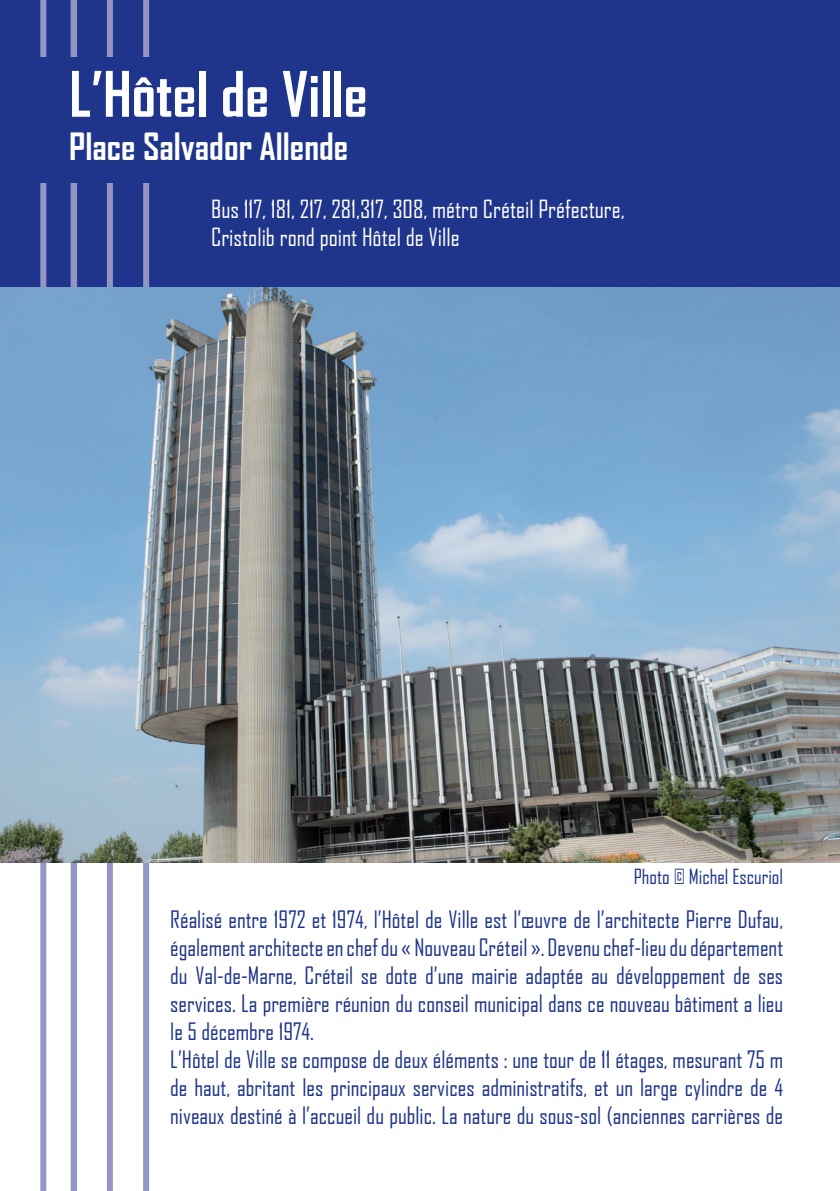
<style>
.page{position:relative;width:840px;height:1191px;background:#fff}
.page>*{position:absolute;margin:0;border:0;box-sizing:border-box;transform-origin:0 0}
.t1{font:700 60px "Agency FB";color:#fff}
.t2{font:700 36px "Agency FB";color:#fff}
.t3{font:24px/28.8px "Agency FB";color:#fff}
.t4{font:23px/28px "Agency FB";color:#1e358b}
.t5{font:20px "Agency FB";color:#1e358b}
</style>
<div class="page">
<div style="left:0;top:0;width:839px;height:288px;background:#1e358b"></div>
<div style="left:143px;top:0;width:6px;height:1191px;background:#9595c5"></div>
<div style="left:107px;top:0;width:6px;height:1191px;background:#9595c5"></div>
<div style="left:71px;top:0;width:6px;height:1191px;background:#9595c5"></div>
<div style="left:40px;top:0;width:6px;height:1191px;background:#9595c5"></div>
<div style="left:13px;top:57px;width:412px;height:126px;background:#1e358b"></div>
<img style="left:0;top:288px;width:839px;height:574px">
<h1 class="t1" style="left:69px;top:57px;width:300px">L’Hôtel de Ville</h1>
<h2 class="t2" style="left:69px;top:124px;width:280px">Place Salvador Allende</h2>
<p class="t3" style="left:211px;top:194px;width:415px">Bus 117, 181, 217, 281,317, 308, métro Créteil Préfecture,<br>Cristolib rond point Hôtel de Ville</p>
<p class="t5" style="left:633px;top:864px;width:151px">Photo © Michel Escuriol</p>
<p class="t4" style="left:170px;top:904px;width:614px">Réalisé entre 1972 et 1974, l’Hôtel de Ville est l’œuvre de l’architecte Pierre Dufau, également architecte en chef du « Nouveau Créteil ». Devenu chef-lieu du département du Val-de-Marne, Créteil se dote d’une mairie adaptée au développement de ses services. La première réunion du conseil municipal dans ce nouveau bâtiment a lieu le 5 décembre 1974.<br>L’Hôtel de Ville se compose de deux éléments : une tour de 11 étages, mesurant 75 m de haut, abritant les principaux services administratifs, et un large cylindre de 4 niveaux destiné à l’accueil du public. La nature du sous-sol (anciennes carrières de</p>
</div>
